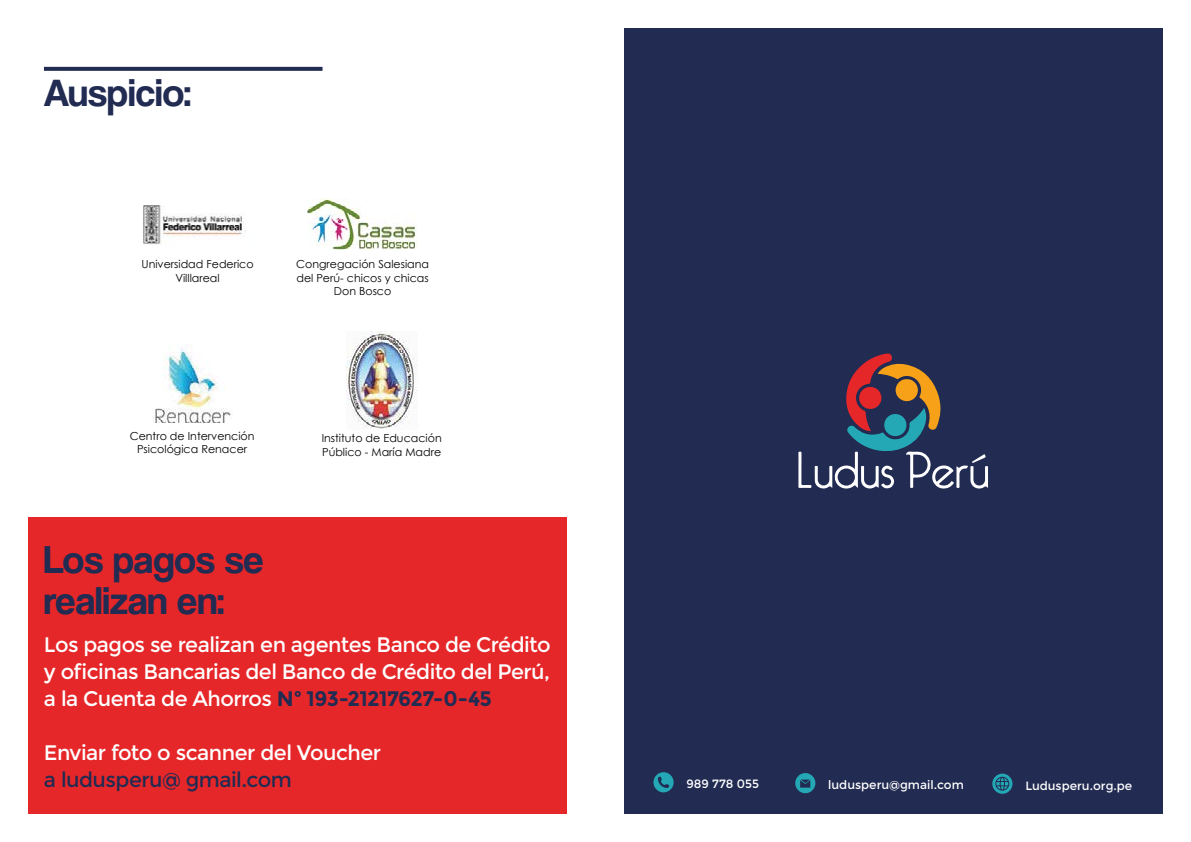
<style>
.page{position:relative;width:1191px;height:842px;background:#fff}
.page>*{position:absolute;margin:0;border:0;box-sizing:border-box;transform-origin:0 0}
.t1{font:40px/41px "Coolvetica Rg";color:#222b52}
.t2{font:21px/27px "Montserrat";letter-spacing:-.025em;color:#fff;text-align:justify}
.t3{font:21px "Montserrat";letter-spacing:-.025em;color:#222b52}
.t4{font:12px "Montserrat";color:#fff}
.t5{font:11px/13.3px "Century Gothic";color:#020203;text-align:center}
.s1{font-weight:700;color:#222b52}
</style>
<div class="page">
<div style="left:28px;top:517px;width:539px;height:297px;background:#e62729"></div>
<svg style="left:44px;top:67px;width:278px;height:4px"></svg>
<img style="left:142px;top:205px;width:104px;height:40px">
<img style="left:307px;top:199px;width:109px;height:51px">
<img style="left:153px;top:345px;width:79px;height:78px">
<img style="left:346px;top:332px;width:71px;height:97px">
<div style="left:624px;top:28px;width:538px;height:786px;background:#222b52"></div>
<svg style="left:798px;top:353px;width:190px;height:136px"></svg>
<svg style="left:653px;top:772px;width:20px;height:20px"></svg>
<svg style="left:795px;top:773px;width:20px;height:20px"></svg>
<svg style="left:992px;top:774px;width:20px;height:20px"></svg>
<h1 class="t1" style="left:44px;top:72px;width:149px">Auspicio:</h1>
<p class="t5" style="left:141px;top:258px;width:114px">Universidad Federico<br>Villlareal</p>
<p class="t5" style="left:296px;top:258px;width:134px">Congregación Salesiana del Perú- chicos y chicas<br>Don Bosco</p>
<p class="t5" style="left:130px;top:429px;width:126px">Centro de Intervención<br>Psicológica Renacer</p>
<p class="t5" style="left:322px;top:432px;width:122px;text-align:left">Instituto de Educación<br>Público - María Madre</p>
<h1 class="t1" style="left:44px;top:538px;width:221px">Los pagos se realizan en:</h1>
<h2 class="t2" style="left:44px;top:631px;width:508px">Los pagos se realizan en agentes Banco de Crédito y oficinas Bancarias del Banco de Crédito del Perú, a la Cuenta de Ahorros <span class="s1">Nº 193-21217627-0-45</span></h2>
<h2 class="t2" style="left:44px;top:739px;width:338px">Enviar foto o scanner del Voucher</h2>
<h2 class="t3" style="left:44px;top:768px;width:249px">a ludusperu@ gmail.com</h2>
<p class="t4" style="left:686px;top:777px;width:74px">989 778 055</p>
<p class="t4" style="left:828px;top:778px;width:137px">ludusperu@gmail.com</p>
<p class="t4" style="left:1025px;top:778px;width:108px">Ludusperu.org.pe</p>
</div>
